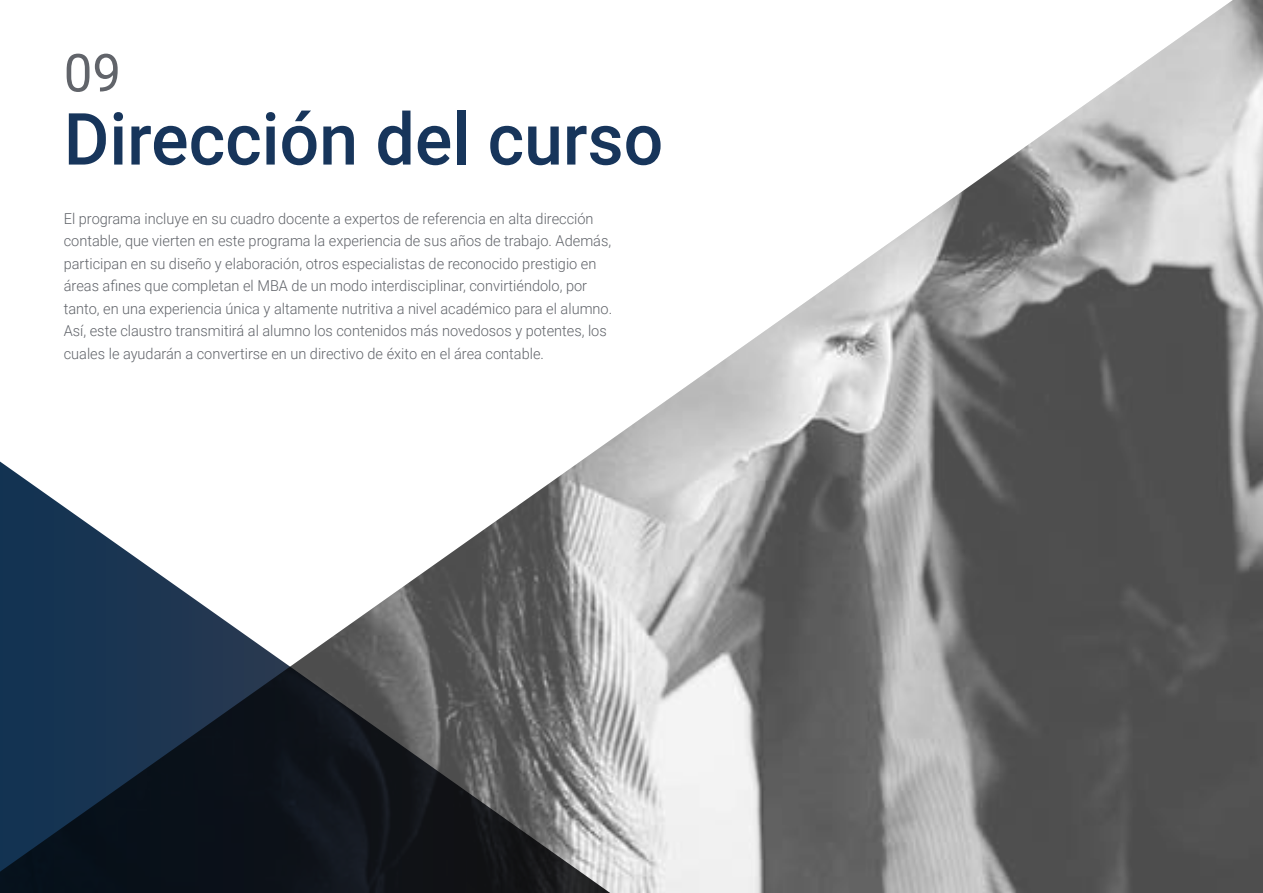
<style>
.page{position:relative;width:1263px;height:893px;background:#fff}
.page>*{position:absolute;margin:0;border:0;box-sizing:border-box;transform-origin:0 0}
.t1{font:500 72px "Roboto";color:#17355b}
.t2{font:52.5px "Roboto";color:#61646a}
.t3{font:300 15px/22.5px "Roboto";color:#61646a}
</style>
<div class="page">
<img style="left:602px;top:0;width:661px;height:893px">
<svg style="left:0;top:446px;width:640px;height:447px"></svg>
<h2 class="t2" style="left:64px;top:36px;width:59px">09</h2>
<h1 class="t1" style="left:64px;top:89px;width:601px">Dirección del curso</h1>
<p class="t3" style="left:64px;top:207px;width:550px">El programa incluye en su cuadro docente a expertos de referencia en alta dirección contable, que vierten en este programa la experiencia de sus años de trabajo. Además, participan en su diseño y elaboración, otros especialistas de reconocido prestigio en áreas afines que completan el MBA de un modo interdisciplinar, convirtiéndolo, por tanto, en una experiencia única y altamente nutritiva a nivel académico para el alumno.<br>Así, este claustro transmitirá al alumno los contenidos más novedosos y potentes, los cuales le ayudarán a convertirse en un directivo de éxito en el área contable.</p>
</div>
